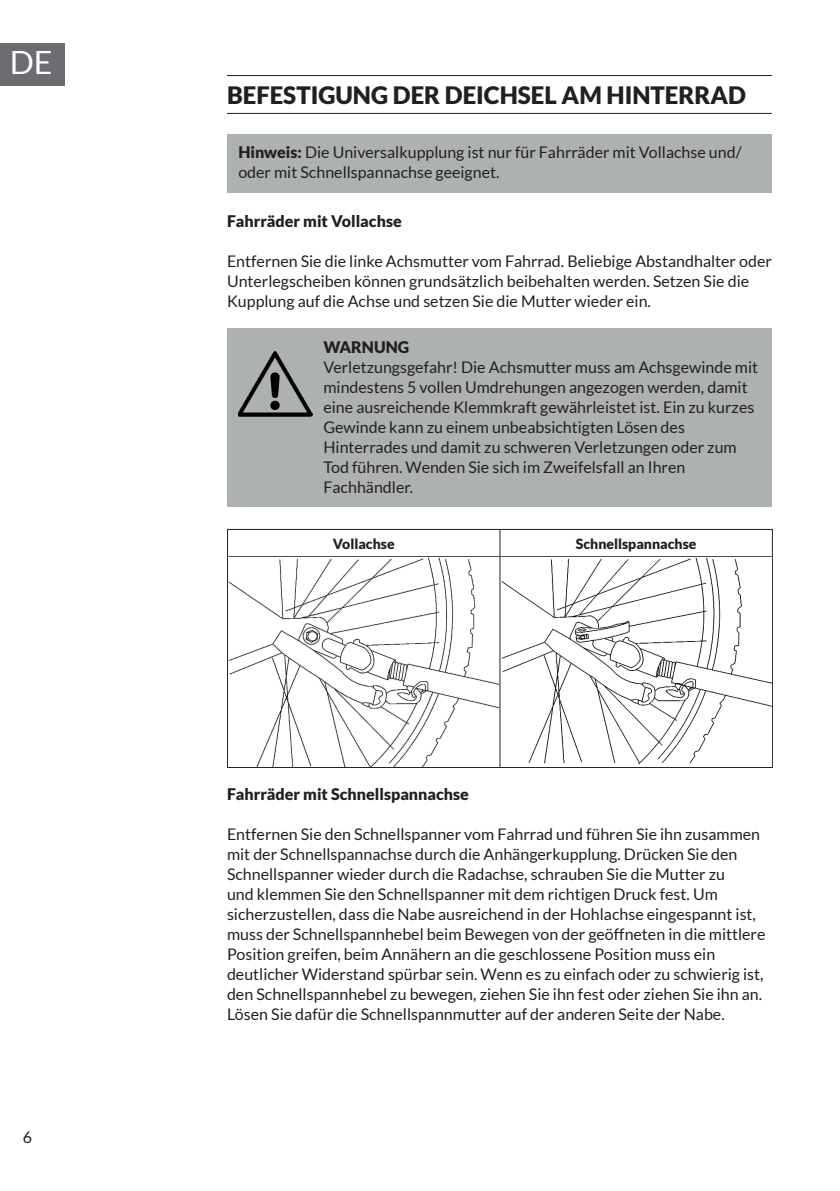
<style>
.page{position:relative;width:840px;height:1191px;background:#fff}
.page>*{position:absolute;margin:0;border:0;box-sizing:border-box;transform-origin:0 0}
.t1{font:32px "Lato";color:#fff}
.t2{font:900 24px "Lato";color:#231f20}
.t3{font:16px/20px "Lato";color:#231f20}
.t4{font:900 16px "Lato";color:#231f20}
.t5{font:900 14px "Lato";color:#231f20}
.s1{font-weight:900}
</style>
<div class="page">
<div style="left:0;top:43px;width:65px;height:42px;background:#6c6d70"></div>
<hr style="left:227px;top:75px;width:544px;height:1px;background:#231f20">
<hr style="left:227px;top:113px;width:544px;height:1px;background:#231f20">
<div style="left:227px;top:134px;width:544px;height:59px;background:#aeb1b1"></div>
<div style="left:227px;top:328px;width:544px;height:179px;background:#aeb1b1"></div>
<img style="left:238px;top:352px;width:74px;height:64px">
<hr style="left:227px;top:529px;width:272px;height:1px;background:#231f20">
<svg style="left:227px;top:530px;width:1px;height:26px"></svg>
<hr style="left:499px;top:529px;width:273px;height:1px;background:#231f20">
<svg style="left:499px;top:530px;width:1px;height:26px"></svg>
<svg style="left:771px;top:530px;width:1px;height:26px"></svg>
<hr style="left:227px;top:556px;width:272px;height:1px;background:#231f20">
<hr style="left:227px;top:557px;width:1px;height:210px;background:#231f20">
<hr style="left:499px;top:556px;width:273px;height:1px;background:#231f20">
<hr style="left:499px;top:557px;width:1px;height:210px;background:#231f20">
<hr style="left:771px;top:557px;width:1px;height:210px;background:#231f20">
<hr style="left:227px;top:767px;width:272px;height:1px;background:#231f20">
<hr style="left:499px;top:767px;width:273px;height:1px;background:#231f20">
<img style="left:228px;top:558px;width:270px;height:208px">
<img style="left:501px;top:558px;width:269px;height:207px">
<h1 class="t1" style="left:10px;top:45px;width:44px">DE</h1>
<p class="t3" style="left:23px;top:1127px;width:11px">6</p>
<h2 class="t2" style="left:227px;top:82px;width:520px">BEFESTIGUNG DER DEICHSEL AM HINTERRAD</h2>
<p class="t3" style="left:238px;top:142px;width:504px"><span class="s1">Hinweis:</span> Die Universalkupplung ist nur für Fahrräder mit Vollachse und/ oder mit Schnellspannachse geeignet.</p>
<p class="t4" style="left:227px;top:211px;width:176px">Fahrräder mit Vollachse</p>
<p class="t3" style="left:227px;top:251px;width:546px">Entfernen Sie die linke Achsmutter vom Fahrrad. Beliebige Abstandhalter oder<br>Unterlegscheiben können grundsätzlich beibehalten werden. Setzen Sie die<br>Kupplung auf die Achse und setzen Sie die Mutter wieder ein.</p>
<p class="t4" style="left:323px;top:337px;width:87px">WARNUNG</p>
<p class="t3" style="left:323px;top:356px;width:436px">Verletzungsgefahr! Die Achsmutter muss am Achsgewinde mit mindestens 5 vollen Umdrehungen angezogen werden, damit eine ausreichende Klemmkraft gewährleistet ist. Ein zu kurzes Gewinde kann zu einem unbeabsichtigten Lösen des Hinterrades und damit zu schweren Verletzungen oder zum Tod führen. Wenden Sie sich im Zweifelsfall an Ihren Fachhändler.</p>
<p class="t5" style="left:332px;top:535px;width:63px">Vollachse</p>
<p class="t5" style="left:575px;top:535px;width:122px">Schnellspannachse</p>
<p class="t4" style="left:227px;top:784px;width:243px">Fahrräder mit Schnellspannachse</p>
<p class="t3" style="left:227px;top:824px;width:539px">Entfernen Sie den Schnellspanner vom Fahrrad und führen Sie ihn zusammen mit der Schnellspannachse durch die Anhängerkupplung. Drücken Sie den Schnellspanner wieder durch die Radachse, schrauben Sie die Mutter zu<br>und klemmen Sie den Schnellspanner mit dem richtigen Druck fest. Um sicherzustellen, dass die Nabe ausreichend in der Hohlachse eingespannt ist, muss der Schnellspannhebel beim Bewegen von der geöffneten in die mittlere Position greifen, beim Annähern an die geschlossene Position muss ein deutlicher Widerstand spürbar sein. Wenn es zu einfach oder zu schwierig ist, den Schnellspannhebel zu bewegen, ziehen Sie ihn fest oder ziehen Sie ihn an.<br>Lösen Sie dafür die Schnellspannmutter auf der anderen Seite der Nabe.</p>
</div>
